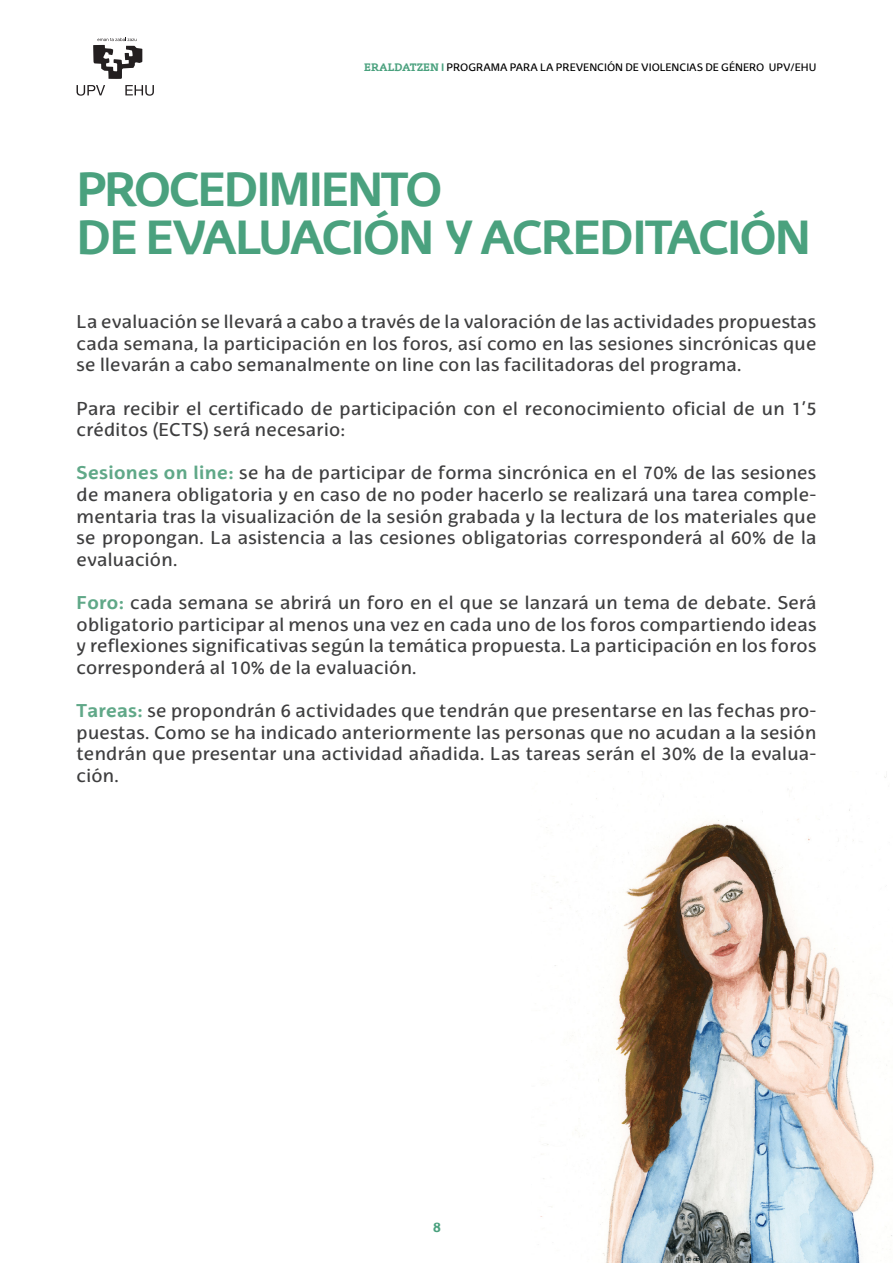
<style>
.page{position:relative;width:893px;height:1263px;background:#fff}
.page>*{position:absolute;margin:0;border:0;box-sizing:border-box;transform-origin:0 0}
.t1{font:700 46.5px/48px "EHU Sans";letter-spacing:-.05em;color:#4aa17e}
.t2{font:18px/21.6px "EHU Sans";letter-spacing:.02em;color:#3e3e3f;text-align:justify}
.t3{font:700 13.5px "EHU Sans";color:#4aa17e}
.t4{font:10.5px "EHU Sans";color:#000}
.s1{font-family:"EHU Serif";font-weight:700;color:#4aa17e}
.s2{font-weight:700;color:#4aa17e}
.s3{font-weight:700;color:#60a888}
</style>
<div class="page">
<svg style="left:77px;top:85px;width:28px;height:11px"></svg>
<svg style="left:125px;top:85px;width:29px;height:11px"></svg>
<svg style="left:93px;top:38px;width:49px;height:41px"></svg>
<img style="left:540px;top:771px;width:352px;height:492px">
<p class="t4" style="left:364px;top:61px;width:454px"><span class="s1">ERALDATZEN</span> <span class="s2">I</span> PROGRAMA PARA LA PREVENCIÓN DE VIOLENCIAS DE GÉNERO UPV/EHU</p>
<p class="t1" style="left:77px;top:164px;width:736px">PROCEDIMIENTO<br>DE EVALUACIÓN Y ACREDITACIÓN</p>
<p class="t2" style="left:77px;top:311px;width:741px">La evaluación se llevará a cabo a través de la valoración de las actividades propuestas cada semana, la participación en los foros, así como en las sesiones sincrónicas que se llevarán a cabo semanalmente on line con las facilitadoras del programa.</p>
<p class="t2" style="left:77px;top:397px;width:741px">Para recibir el certificado de participación con el reconocimiento oficial de un 1’5 créditos (ECTS) será necesario:</p>
<p class="t2" style="left:77px;top:462px;width:741px"><span class="s3">Sesiones on line:</span> se ha de participar de forma sincrónica en el 70% de las sesiones de manera obligatoria y en caso de no poder hacerlo se realizará una tarea comple&shy;mentaria tras la visualización de la sesión grabada y la lectura de los materiales que se propongan. La asistencia a las cesiones obligatorias corresponderá al 60% de la evaluación.</p>
<p class="t2" style="left:77px;top:592px;width:741px"><span class="s3">Foro:</span> cada semana se abrirá un foro en el que se lanzará un tema de debate. Será obligatorio participar al menos una vez en cada uno de los foros compartiendo ideas y reflexiones significativas según la temática propuesta. La participación en los foros corresponderá al 10% de la evaluación.</p>
<p class="t2" style="left:77px;top:700px;width:741px"><span class="s3">Tareas:</span> se propondrán 6 actividades que tendrán que presentarse en las fechas pro&shy;puestas. Como se ha indicado anteriormente las personas que no acudan a la sesión tendrán que presentar una actividad añadida. Las tareas serán el 30% de la evalua&shy;ción.</p>
<p class="t3" style="left:433px;top:1219px;width:10px">8</p>
</div>
